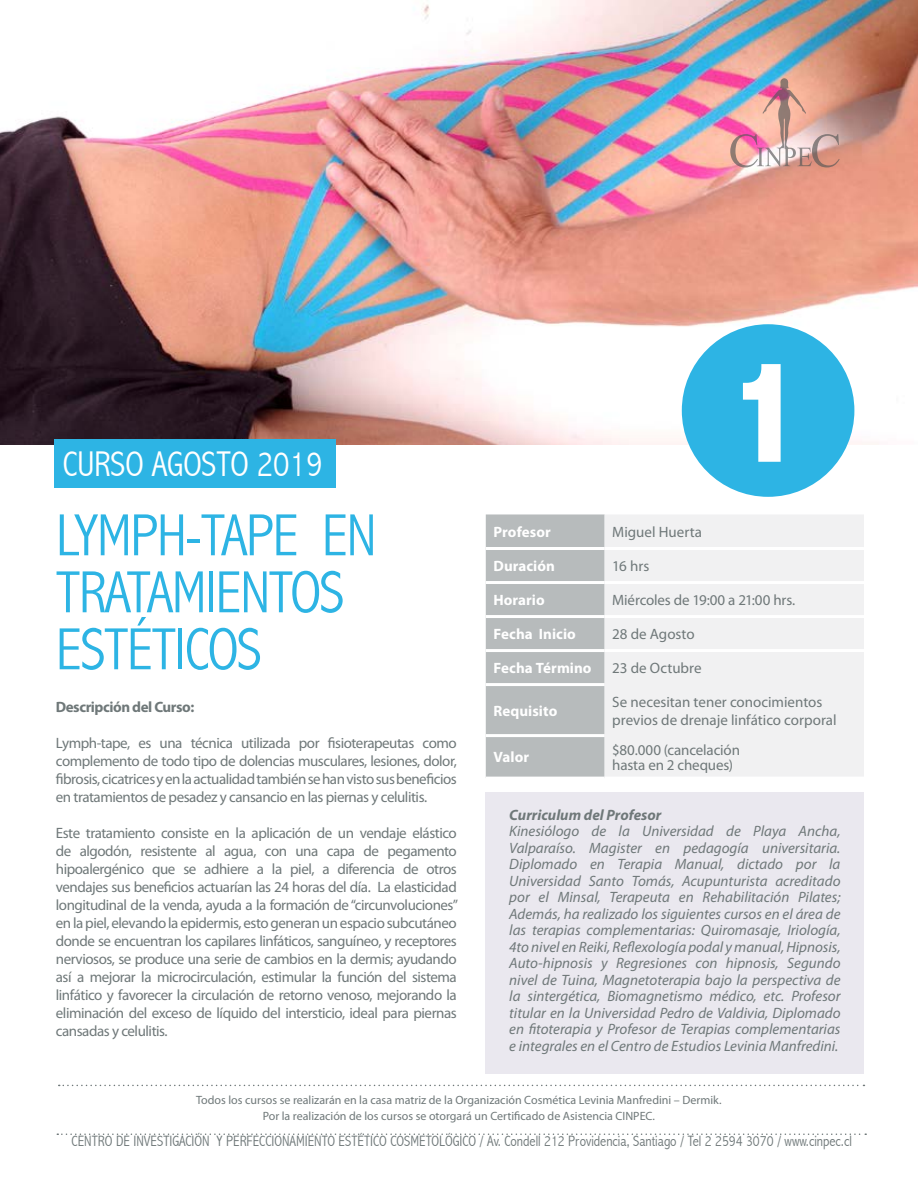
<style>
.page{position:relative;width:918px;height:1188px;background:#fff}
.page>*{position:absolute;margin:0;border:0;box-sizing:border-box;transform-origin:0 0}
.t1{font:800 condensed 149.85px "Abadi";color:#fff}
.t2{font:300 condensed 60px/57px "Abadi";letter-spacing:-.025em;color:#2db4e4}
.t3{font:300 condensed 35.85px "Abadi";color:#fff}
.t4{font:15px/18px "Myriad Pro";letter-spacing:-.01em;color:#6f7879}
.t5{font:italic 15px/16.5px "Myriad Pro";color:#6f7879;text-align:justify}
.t6{font:300 condensed 15px "Abadi";color:#6f7879}
.t7{font:700 15px "Myriad Pro";letter-spacing:.005em;color:#fff}
.t8{font:italic 700 15px "Myriad Pro";color:#6f7879}
.t9{font:700 15px "Myriad Pro";letter-spacing:-.03em;color:#6f7879}
.t10{font:12px/16.5px "Myriad Pro";color:#6f7879;text-align:center}
</style>
<div class="page">
<img style="left:0;top:0;width:918px;height:445px">
<div style="left:55px;top:439px;width:281px;height:49px;background:#2db4e4"></div>
<div style="left:682px;top:324px;width:172px;height:173px;background:#2db4e4;border-radius:50%"></div>
<div style="left:486px;top:514px;width:119px;height:263px;background:#b7bbbc"></div>
<div style="left:605px;top:515px;width:259px;height:261px;background:#f1f1f2"></div>
<hr style="left:486px;top:734px;width:119px;height:3px;background:#fff">
<hr style="left:486px;top:547px;width:119px;height:3px;background:#fff">
<hr style="left:605px;top:547px;width:259px;height:3px;background:#fff">
<hr style="left:486px;top:581px;width:119px;height:3px;background:#fff">
<hr style="left:605px;top:581px;width:259px;height:3px;background:#fff">
<hr style="left:486px;top:615px;width:119px;height:3px;background:#fff">
<hr style="left:605px;top:615px;width:259px;height:3px;background:#fff">
<hr style="left:486px;top:649px;width:119px;height:3px;background:#fff">
<hr style="left:486px;top:683px;width:119px;height:3px;background:#fff">
<hr style="left:605px;top:649px;width:259px;height:3px;background:#fff">
<div style="left:486px;top:792px;width:378px;height:282px;background:#eae8ef"></div>
<svg style="left:59px;top:1085px;width:805px;height:1px"></svg>
<svg style="left:57px;top:1134px;width:809px;height:1px"></svg>
<img style="left:730px;top:78px;width:110px;height:89px">
<h3 class="t3" style="left:63px;top:443px;width:261px">CURSO AGOSTO 2019</h3>
<h2 class="t2" style="left:56px;top:507px;width:322px">LYMPH-TAPE EN<br>TRATAMIENTOS<br>ESTÉTICOS</h2>
<p class="t9" style="left:56px;top:697px;width:140px">Descripción del Curso:</p>
<p class="t4" style="left:56px;top:734px;width:402px;text-align:justify">Lymph-tape, es una técnica utilizada por fisioterapeutas como complemento de todo tipo de dolencias musculares, lesiones, dolor, fibrosis, cicatrices y en la actualidad también se han visto sus beneficios en tratamientos de pesadez y cansancio en las piernas y celulitis.</p>
<p class="t4" style="left:56px;top:824px;width:404px;text-align:justify">Este tratamiento consiste en la aplicación de un vendaje elástico de algodón, resistente al agua, con una capa de pegamento hipoalergénico que se adhiere a la piel, a diferencia de otros vendajes sus beneficios actuarían las 24 horas del día. La elasticidad longitudinal de la venda, ayuda a la formación de “circunvoluciones” en la piel, elevando la epidermis, esto generan un espacio subcutáneo donde se encuentran los capilares linfáticos, sanguíneo, y receptores nerviosos, se produce una serie de cambios en la dermis; ayudando así a mejorar la microcirculación, estimular la función del sistema linfático y favorecer la circulación de retorno venoso, mejorando la eliminación del exceso de líquido del intersticio, ideal para piernas cansadas y celulitis.</p>
<h1 class="t1" style="left:728px;top:325px;width:78px">1</h1>
<p class="t7" style="left:493px;top:522px;width:59px">Profesor</p>
<p class="t4" style="left:612px;top:523px;width:91px">Miguel Huerta</p>
<p class="t7" style="left:493px;top:556px;width:63px">Duración</p>
<p class="t4" style="left:612px;top:557px;width:39px">16 hrs</p>
<p class="t7" style="left:493px;top:590px;width:53px">Horario</p>
<p class="t4" style="left:612px;top:591px;width:185px">Miércoles de 19:00 a 21:00 hrs.</p>
<p class="t7" style="left:493px;top:624px;width:84px">Fecha Inicio</p>
<p class="t4" style="left:612px;top:625px;width:84px">28 de Agosto</p>
<p class="t7" style="left:493px;top:658px;width:100px">Fecha Término</p>
<p class="t4" style="left:612px;top:659px;width:91px">23 de Octubre</p>
<p class="t7" style="left:493px;top:701px;width:65px">Requisito</p>
<p class="t4" style="left:612px;top:692px;width:226px">Se necesitan tener conocimientos previos de drenaje linfático corporal</p>
<p class="t7" style="left:493px;top:748px;width:37px">Valor</p>
<p class="t4" style="left:612px;top:742px;width:129px;line-height:15px">$80.000 (cancelación hasta en 2 cheques)</p>
<p class="t8" style="left:509px;top:805px;width:154px">Curriculum del Profesor</p>
<p class="t5" style="left:509px;top:823px;width:333px">Kinesiólogo de la Universidad de Playa Ancha, Valparaíso. Magister en pedagogía universitaria.<br>Diplomado en Terapia Manual, dictado por la Universidad Santo Tomás, Acupunturista acreditado por el Minsal, Terapeuta en Rehabilitación Pilates; Además, ha realizado los siguientes cursos en el área de las terapias complementarias: Quiromasaje, Iriología, 4to nivel en Reiki, Reflexología podal y manual, Hipnosis, Auto-hipnosis y Regresiones con hipnosis, Segundo nivel de Tuina, Magnetoterapia bajo la perspectiva de la sintergética, Biomagnetismo médico, etc. Profesor titular en la Universidad Pedro de Valdivia, Diplomado en fitoterapia y Profesor de Terapias complementarias e integrales en el Centro de Estudios Levinia Manfredini.</p>
<p class="t10" style="left:196px;top:1091px;width:527px">Todos los cursos se realizarán en la casa matriz de la Organización Cosmética Levinia Manfredini – Dermik.<br>Por la realización de los cursos se otorgará un Certificado de Asistencia CINPEC.</p>
<p class="t6" style="left:72px;top:1133px;width:782px">CENTRO DE INVESTIGACIÓN Y PERFECCIONAMIENTO ESTÉTICO COSMETOLÓGICO / Av. Condell 212 Providencia, Santiago / Tel 2 2594 3070 / www.cinpec.cl</p>
</div>
